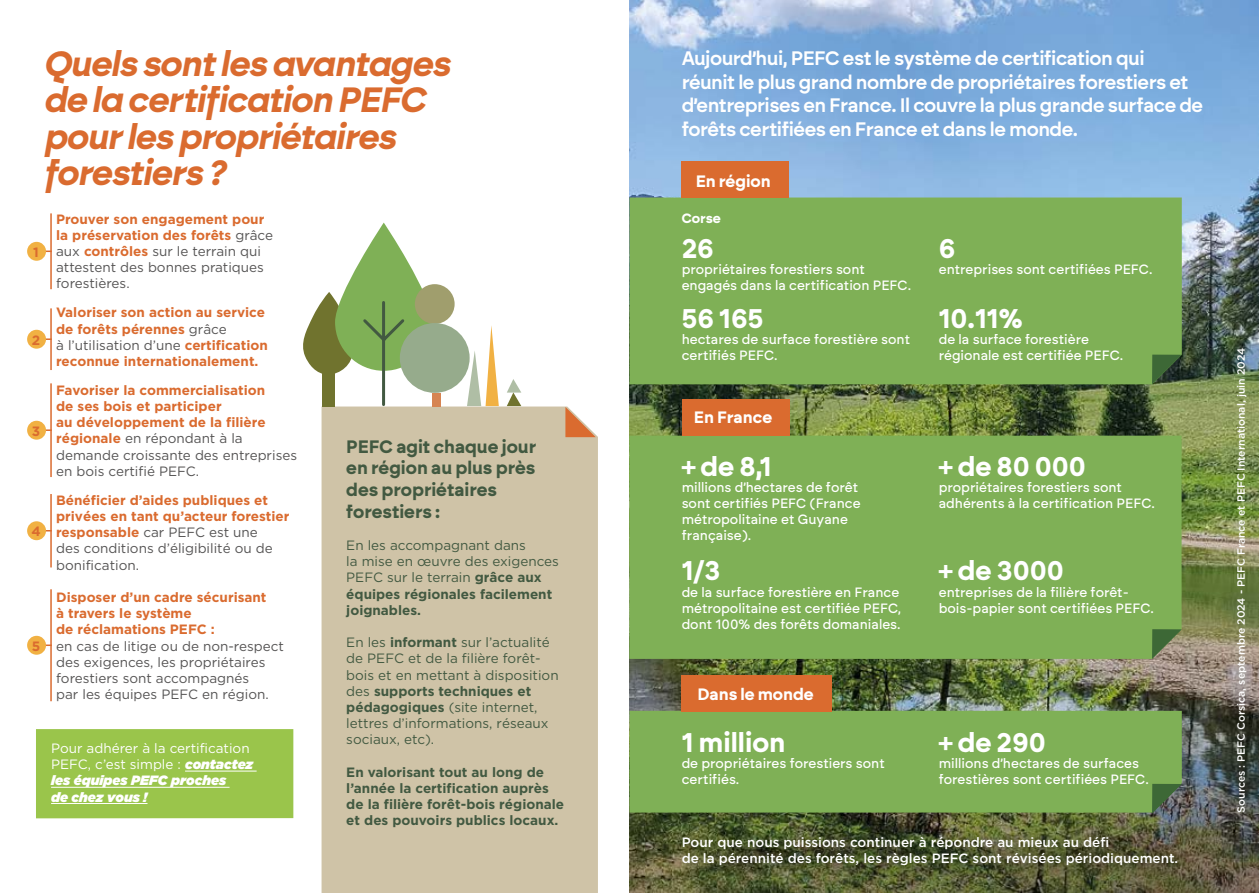
<style>
.page{position:relative;width:1259px;height:893px;background:#fff}
.page>*{position:absolute;margin:0;border:0;box-sizing:border-box;transform-origin:0 0}
.t1{font:italic 700 35.1px/36.5px "Brockmann";letter-spacing:-.025em;color:#da6b2f}
.t2{font:700 27px "Brockmann";color:#fff}
.t3{font:600 19.5px/23.4px "Brockmann";letter-spacing:-.025em;color:#fff}
.t4{font:700 18px/21.6px "Brockmann";color:#425941}
.t5{font:700 16.5px "Brockmann";color:#fff}
.t6{font:500 13.5px/16.2px "Brockmann";color:#fff}
.t7{font:700 13.5px/16.2px "Gotham HTF";color:#da6b2f}
.t8{font:13.5px/16.2px "Gotham HTF";color:#425941}
.t9{font:13.5px/16.2px "Gotham HTF";color:#555454}
.t10{font:500 13.5px/16.2px "Gotham HTF";color:#fff}
.t11{font:700 13.5px/16.2px "Gotham HTF";color:#425941}
.t12{font:13.5px/16.2px "Gotham HTF";color:#fff}
.t13{font:700 13.5px "Brockmann";color:#fff}
.t14{font:500 10.5px "Gotham HTF";color:#fff}
.s1{font-weight:700;color:#da6b2f}
.s2{font-weight:400;color:#555454}
.s3{font-weight:900;font-style:italic}
.s4{font-weight:700}
</style>
<div class="page">
<div style="left:36px;top:729px;width:257px;height:89px;background:#9ac54b"></div>
<img style="left:629px;top:0;width:630px;height:893px">
<div style="left:629px;top:436px;width:552px;height:223px;background:#7fb056"></div>
<div style="left:681px;top:400px;width:108px;height:36px;background:#da6b2f"></div>
<svg style="left:1152px;top:629px;width:29px;height:30px"></svg>
<div style="left:672px;top:826px;width:521px;height:54px;background:#000;opacity:.75"></div>
<div style="left:629px;top:198px;width:552px;height:186px;background:#7fb056"></div>
<div style="left:681px;top:162px;width:108px;height:36px;background:#da6b2f"></div>
<div style="left:629px;top:711px;width:552px;height:101px;background:#7fb056"></div>
<div style="left:681px;top:675px;width:151px;height:36px;background:#da6b2f"></div>
<div style="left:321px;top:406px;width:277px;height:487px;background:#cfc3a7"></div>
<svg style="left:303px;top:292px;width:48px;height:82px"></svg>
<div style="left:322px;top:373px;width:13px;height:33px;background:#70732e"></div>
<svg style="left:335px;top:223px;width:97px;height:148px;fill:#7fb056"></svg>
<svg style="left:360px;top:299px;width:47px;height:109px"></svg>
<svg style="left:507px;top:379px;width:14px;height:27px"></svg>
<svg style="left:467px;top:326px;width:32px;height:80px"></svg>
<div style="left:415px;top:284px;width:39px;height:40px;background:#a09e6d;border-radius:50%"></div>
<div style="left:400px;top:323px;width:69px;height:70px;background:#96ab8c;border-radius:50%"></div>
<div style="left:433px;top:393px;width:8px;height:13px;background:#d68452"></div>
<svg style="left:1152px;top:784px;width:29px;height:30px"></svg>
<svg style="left:1152px;top:355px;width:29px;height:29px"></svg>
<hr style="left:185px;top:771px;width:72px;height:1px;background:#fff">
<hr style="left:51px;top:787px;width:178px;height:1px;background:#fff">
<hr style="left:51px;top:803px;width:96px;height:1px;background:#fff">
<svg style="left:565px;top:407px;width:31px;height:30px"></svg>
<hr style="left:50px;top:213px;width:2px;height:76px;background:#da6b2f">
<hr style="left:50px;top:308px;width:2px;height:62px;background:#da6b2f">
<hr style="left:50px;top:383px;width:2px;height:94px;background:#da6b2f">
<hr style="left:50px;top:494px;width:2px;height:73px;background:#da6b2f">
<hr style="left:50px;top:589px;width:2px;height:112px;background:#da6b2f">
<div style="left:27px;top:242px;width:19px;height:19px;background:#f1b143;border-radius:50%"></div>
<div style="left:27px;top:330px;width:19px;height:19px;background:#f1b143;border-radius:50%"></div>
<div style="left:27px;top:421px;width:19px;height:19px;background:#f1b143;border-radius:50%"></div>
<div style="left:27px;top:521px;width:19px;height:19px;background:#f1b143;border-radius:50%"></div>
<div style="left:27px;top:636px;width:19px;height:19px;background:#f1b143;border-radius:50%"></div>
<h1 class="t1" style="left:43px;top:45px;width:408px">Quels sont les avantages de la certification PEFC pour les propriétaires forestiers ?</h1>
<p class="t7" style="left:33px;top:244px;width:7px">1</p>
<p class="t7" style="left:32px;top:332px;width:10px">2</p>
<p class="t7" style="left:32px;top:423px;width:10px">3</p>
<p class="t7" style="left:31px;top:523px;width:11px">4</p>
<p class="t7" style="left:32px;top:638px;width:10px">5</p>
<p class="t9" style="left:56px;top:210px;width:218px"><span class="s1">Prouver son engagement pour la préservation des forêts</span> grâce aux <span class="s1">contrôles</span> sur le terrain qui attestent des bonnes pratiques forestières.</p>
<p class="t7" style="left:56px;top:304px;width:213px">Valoriser son action au service de forêts pérennes <span class="s2">grâce<br>à l’utilisation d’une</span> certification reconnue internationalement.</p>
<p class="t7" style="left:56px;top:382px;width:242px">Favoriser la commercialisation<br>de ses bois et participer<br>au développement de la filière régionale <span class="s2">en répondant à la demande croissante des entreprises en bois certifié PEFC.</span></p>
<p class="t7" style="left:56px;top:492px;width:235px">Bénéficier d’aides publiques et privées en tant qu’acteur forestier responsable <span class="s2">car PEFC est une<br>des conditions d’éligibilité ou de bonification.</span></p>
<p class="t7" style="left:56px;top:589px;width:212px">Disposer d’un cadre sécurisant à travers le système<br>de réclamations PEFC :</p>
<p class="t9" style="left:56px;top:638px;width:229px">en cas de litige ou de non-respect des exigences, les propriétaires forestiers sont accompagnés<br>par les équipes PEFC en région.</p>
<p class="t12" style="left:51px;top:740px;width:204px">Pour adhérer à la certification<br>PEFC, c’est simple : <span class="s3">contactez les équipes PEFC proches<br>de chez vous !</span></p>
<h3 class="t4" style="left:346px;top:435px;width:191px">PEFC agit chaque jour en région au plus près des propriétaires forestiers :</h3>
<p class="t8" style="left:346px;top:537px;width:214px">En les accompagnant dans<br>la mise en œuvre des exigences<br>PEFC sur le terrain <span class="s4">grâce aux équipes régionales facilement joignables.</span></p>
<p class="t8" style="left:346px;top:634px;width:214px">En les <span class="s4">informant</span> sur l’actualité de PEFC et de la filière forêt&shy;bois et en mettant à disposition des <span class="s4">supports techniques et pédagogiques</span> (site internet, lettres d’informations, réseaux sociaux, etc).</p>
<p class="t11" style="left:346px;top:763px;width:219px">En valorisant tout au long de l’année la certification auprès de la filière forêt-bois régionale et des pouvoirs publics locaux.</p>
<h3 class="t3" style="left:681px;top:46px;width:523px">Aujourd’hui, PEFC est le système de certification qui<br>réunit le plus grand nombre de propriétaires forestiers et d’entreprises en France. Il couvre la plus grande surface de forêts certifiées en France et dans le monde.</h3>
<p class="t5" style="left:695px;top:171px;width:76px">En région</p>
<p class="t13" style="left:681px;top:210px;width:41px">Corse</p>
<h2 class="t2" style="left:681px;top:231px;width:34px">26</h2>
<p class="t6" style="left:681px;top:261px;width:231px">propriétaires forestiers sont engagés dans la certification PEFC.</p>
<h2 class="t2" style="left:681px;top:301px;width:83px">56 165</h2>
<p class="t6" style="left:681px;top:331px;width:230px">hectares de surface forestière sont certifiés PEFC.</p>
<p class="t5" style="left:694px;top:407px;width:80px">En France</p>
<h2 class="t2" style="left:681px;top:449px;width:92px">+ de 8,1</h2>
<p class="t6" style="left:681px;top:479px;width:180px">millions d’hectares de forêt sont certifiés PEFC (France métropolitaine et Guyane française).</p>
<h2 class="t2" style="left:681px;top:554px;width:40px">1/3</h2>
<p class="t6" style="left:681px;top:584px;width:221px">de la surface forestière en France métropolitaine est certifiée PEFC, dont 100% des forêts domaniales.</p>
<p class="t5" style="left:697px;top:684px;width:118px">Dans le monde</p>
<h2 class="t2" style="left:681px;top:725px;width:105px">1 million</h2>
<p class="t6" style="left:681px;top:755px;width:204px">de propriétaires forestiers sont certifiés.</p>
<h2 class="t2" style="left:938px;top:231px;width:18px">6</h2>
<p class="t6" style="left:938px;top:261px;width:215px">entreprises sont certifiées PEFC.</p>
<h2 class="t2" style="left:938px;top:301px;width:86px">10.11%</h2>
<p class="t6" style="left:938px;top:331px;width:186px">de la surface forestière régionale est certifiée PEFC.</p>
<h2 class="t2" style="left:938px;top:449px;width:149px">+ de 80 000</h2>
<p class="t6" style="left:938px;top:479px;width:218px">propriétaires forestiers sont adhérents à la certification PEFC.</p>
<h2 class="t2" style="left:938px;top:554px;width:127px">+ de 3000</h2>
<p class="t6" style="left:938px;top:584px;width:217px">entreprises de la filière forêt&shy;bois-papier sont certifiées PEFC.</p>
<h2 class="t2" style="left:938px;top:725px;width:109px">+ de 290</h2>
<p class="t6" style="left:938px;top:755px;width:212px">millions d’hectares de surfaces forestières sont certifiées PEFC.</p>
<p class="t10" style="left:681px;top:833px;width:498px">Pour que nous puissions continuer à répondre au mieux au défi<br>de la pérennité des forêts, les règles PEFC sont révisées périodiquement.</p>
<p class="t14" style="left:1235px;top:812px;width:466px;rotate:-90deg">Sources : PEFC Corsica, septembre 2024 - PEFC France et PEFC International, juin 2024</p>
</div>
